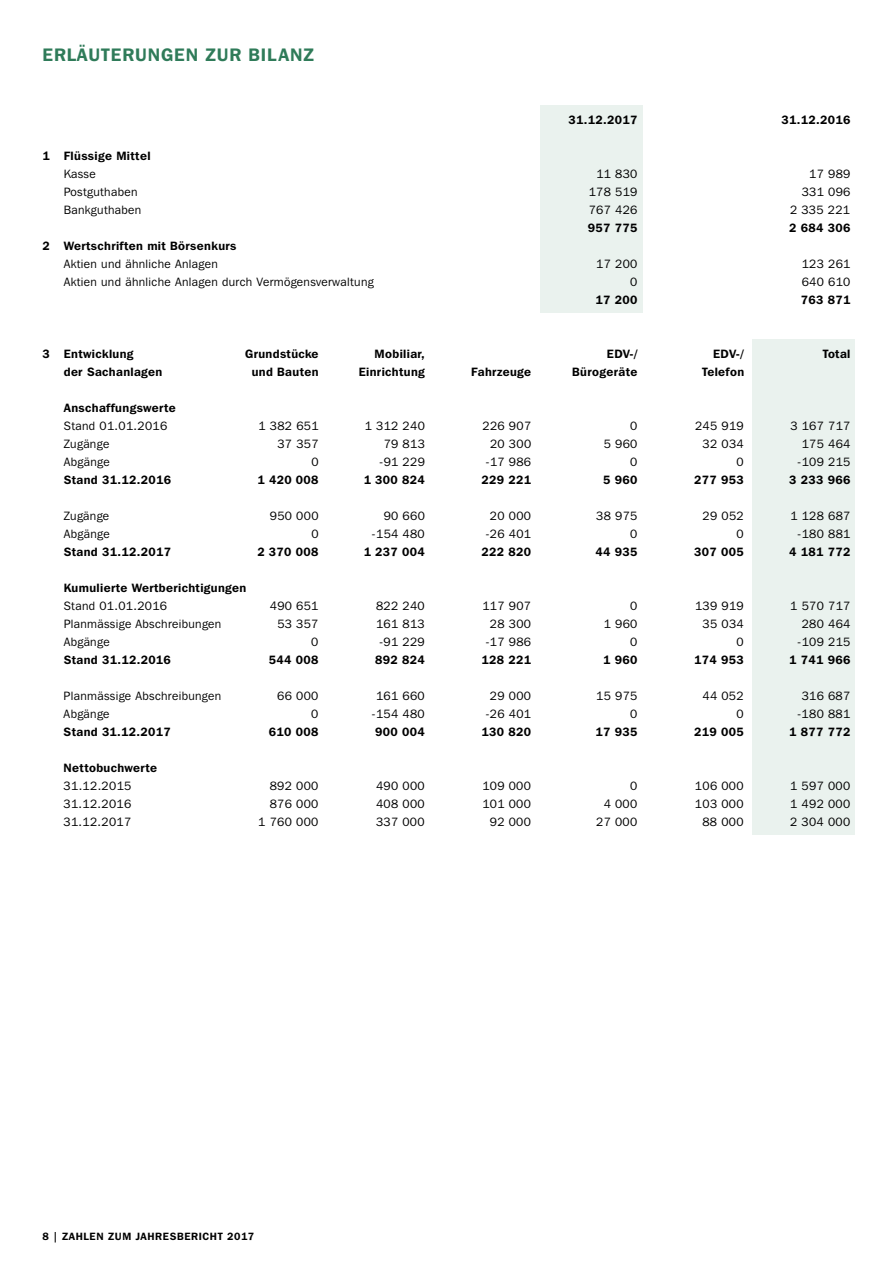
<style>
.page{position:relative;width:893px;height:1263px;background:#fff}
.page>*{position:absolute;margin:0;border:0;box-sizing:border-box;transform-origin:0 0}
.t1{font:600 18px "Franklin Gothic IT Cby BT";letter-spacing:.05em;color:#2f7b59}
.t2{font:12px "Franklin Gothic IT Cby BT";letter-spacing:.03em;color:#000}
.t3{font:600 12px "Franklin Gothic IT Cby BT";letter-spacing:.03em;color:#000}
.t4{font:600 10.5px "Franklin Gothic IT Cby BT";letter-spacing:.06em;color:#000}
</style>
<div class="page">
<div style="left:753px;top:340px;width:102px;height:495px;background:#eaf2ee"></div>
<div style="left:540px;top:106px;width:102px;height:207px;background:#eaf2ee"></div>
<h1 class="t1" style="left:43px;top:43px;width:273px">ERLÄUTERUNGEN ZUR BILANZ</h1>
<p class="t3" style="left:569px;top:112px;width:70px">31.12.2017</p>
<p class="t3" style="left:781px;top:112px;width:70px">31.12.2016</p>
<p class="t3" style="left:43px;top:148px;width:110px">1 Flüssige Mittel</p>
<p class="t2" style="left:64px;top:166px;width:33px">Kasse</p>
<p class="t2" style="left:596px;top:166px;width:43px">11 830</p>
<p class="t2" style="left:809px;top:166px;width:43px">17 989</p>
<p class="t2" style="left:64px;top:184px;width:75px">Postguthaben</p>
<p class="t2" style="left:589px;top:184px;width:50px">178 519</p>
<p class="t2" style="left:802px;top:184px;width:50px">331 096</p>
<p class="t2" style="left:64px;top:202px;width:79px">Bankguthaben</p>
<p class="t2" style="left:589px;top:202px;width:50px">767 426</p>
<p class="t2" style="left:790px;top:202px;width:62px">2 335 221</p>
<p class="t3" style="left:588px;top:220px;width:51px">957 775</p>
<p class="t3" style="left:789px;top:220px;width:63px">2 684 306</p>
<p class="t3" style="left:42px;top:238px;width:196px">2 Wertschriften mit Börsenkurs</p>
<p class="t2" style="left:64px;top:256px;width:156px">Aktien und ähnliche Anlagen</p>
<p class="t2" style="left:596px;top:256px;width:43px">17 200</p>
<p class="t2" style="left:802px;top:256px;width:50px">123 261</p>
<p class="t2" style="left:64px;top:274px;width:311px">Aktien und ähnliche Anlagen durch Vermögensverwaltung</p>
<p class="t2" style="left:630px;top:274px;width:9px">0</p>
<p class="t2" style="left:802px;top:274px;width:50px">640 610</p>
<p class="t3" style="left:596px;top:292px;width:43px">17 200</p>
<p class="t3" style="left:801px;top:292px;width:51px">763 871</p>
<p class="t3" style="left:43px;top:346px;width:93px">3 Entwicklung</p>
<p class="t3" style="left:245px;top:346px;width:75px">Grundstücke</p>
<p class="t3" style="left:375px;top:346px;width:52px">Mobiliar,</p>
<p class="t3" style="left:607px;top:346px;width:32px">EDV-/</p>
<p class="t3" style="left:713px;top:346px;width:32px">EDV-/</p>
<p class="t3" style="left:823px;top:346px;width:29px">Total</p>
<p class="t3" style="left:64px;top:364px;width:100px">der Sachanlagen</p>
<p class="t3" style="left:252px;top:364px;width:68px">und Bauten</p>
<p class="t3" style="left:359px;top:364px;width:68px">Einrichtung</p>
<p class="t3" style="left:471px;top:364px;width:61px">Fahrzeuge</p>
<p class="t3" style="left:572px;top:364px;width:67px">Bürogeräte</p>
<p class="t3" style="left:702px;top:364px;width:43px">Telefon</p>
<p class="t3" style="left:64px;top:400px;width:113px">Anschaffungswerte</p>
<p class="t2" style="left:64px;top:418px;width:105px">Stand 01.01.2016</p>
<p class="t2" style="left:258px;top:418px;width:62px">1 382 651</p>
<p class="t2" style="left:365px;top:418px;width:62px">1 312 240</p>
<p class="t2" style="left:482px;top:418px;width:50px">226 907</p>
<p class="t2" style="left:630px;top:418px;width:9px">0</p>
<p class="t2" style="left:695px;top:418px;width:50px">245 919</p>
<p class="t2" style="left:790px;top:418px;width:62px">3 167 717</p>
<p class="t2" style="left:64px;top:436px;width:47px">Zugänge</p>
<p class="t2" style="left:277px;top:436px;width:43px">37 357</p>
<p class="t2" style="left:384px;top:436px;width:43px">79 813</p>
<p class="t2" style="left:490px;top:436px;width:43px">20 300</p>
<p class="t2" style="left:604px;top:436px;width:35px">5 960</p>
<p class="t2" style="left:703px;top:436px;width:43px">32 034</p>
<p class="t2" style="left:802px;top:436px;width:50px">175 464</p>
<p class="t2" style="left:64px;top:454px;width:47px">Abgänge</p>
<p class="t2" style="left:311px;top:454px;width:9px">0</p>
<p class="t2" style="left:379px;top:454px;width:47px">-91 229</p>
<p class="t2" style="left:485px;top:454px;width:47px">-17 986</p>
<p class="t2" style="left:630px;top:454px;width:9px">0</p>
<p class="t2" style="left:737px;top:454px;width:9px">0</p>
<p class="t2" style="left:797px;top:454px;width:55px">-109 215</p>
<p class="t3" style="left:64px;top:472px;width:109px">Stand 31.12.2016</p>
<p class="t3" style="left:257px;top:472px;width:63px">1 420 008</p>
<p class="t3" style="left:364px;top:472px;width:63px">1 300 824</p>
<p class="t3" style="left:482px;top:472px;width:51px">229 221</p>
<p class="t3" style="left:603px;top:472px;width:36px">5 960</p>
<p class="t3" style="left:694px;top:472px;width:51px">277 953</p>
<p class="t3" style="left:789px;top:472px;width:63px">3 233 966</p>
<p class="t2" style="left:64px;top:508px;width:47px">Zugänge</p>
<p class="t2" style="left:270px;top:508px;width:50px">950 000</p>
<p class="t2" style="left:384px;top:508px;width:43px">90 660</p>
<p class="t2" style="left:490px;top:508px;width:43px">20 000</p>
<p class="t2" style="left:596px;top:508px;width:43px">38 975</p>
<p class="t2" style="left:703px;top:508px;width:43px">29 052</p>
<p class="t2" style="left:790px;top:508px;width:62px">1 128 687</p>
<p class="t2" style="left:64px;top:526px;width:47px">Abgänge</p>
<p class="t2" style="left:311px;top:526px;width:9px">0</p>
<p class="t2" style="left:372px;top:526px;width:55px">-154 480</p>
<p class="t2" style="left:485px;top:526px;width:47px">-26 401</p>
<p class="t2" style="left:630px;top:526px;width:9px">0</p>
<p class="t2" style="left:737px;top:526px;width:9px">0</p>
<p class="t2" style="left:797px;top:526px;width:55px">-180 881</p>
<p class="t3" style="left:64px;top:544px;width:109px">Stand 31.12.2017</p>
<p class="t3" style="left:257px;top:544px;width:63px">2 370 008</p>
<p class="t3" style="left:364px;top:544px;width:63px">1 237 004</p>
<p class="t3" style="left:482px;top:544px;width:51px">222 820</p>
<p class="t3" style="left:596px;top:544px;width:43px">44 935</p>
<p class="t3" style="left:694px;top:544px;width:51px">307 005</p>
<p class="t3" style="left:789px;top:544px;width:63px">4 181 772</p>
<p class="t3" style="left:64px;top:580px;width:184px">Kumulierte Wertberichtigungen</p>
<p class="t2" style="left:64px;top:598px;width:105px">Stand 01.01.2016</p>
<p class="t2" style="left:270px;top:598px;width:50px">490 651</p>
<p class="t2" style="left:376px;top:598px;width:50px">822 240</p>
<p class="t2" style="left:482px;top:598px;width:50px">117 907</p>
<p class="t2" style="left:630px;top:598px;width:9px">0</p>
<p class="t2" style="left:695px;top:598px;width:50px">139 919</p>
<p class="t2" style="left:790px;top:598px;width:62px">1 570 717</p>
<p class="t2" style="left:64px;top:616px;width:159px">Planmässige Abschreibungen</p>
<p class="t2" style="left:277px;top:616px;width:43px">53 357</p>
<p class="t2" style="left:376px;top:616px;width:50px">161 813</p>
<p class="t2" style="left:490px;top:616px;width:43px">28 300</p>
<p class="t2" style="left:604px;top:616px;width:35px">1 960</p>
<p class="t2" style="left:702px;top:616px;width:43px">35 034</p>
<p class="t2" style="left:802px;top:616px;width:50px">280 464</p>
<p class="t2" style="left:64px;top:634px;width:47px">Abgänge</p>
<p class="t2" style="left:311px;top:634px;width:9px">0</p>
<p class="t2" style="left:379px;top:634px;width:47px">-91 229</p>
<p class="t2" style="left:485px;top:634px;width:47px">-17 986</p>
<p class="t2" style="left:630px;top:634px;width:9px">0</p>
<p class="t2" style="left:736px;top:634px;width:9px">0</p>
<p class="t2" style="left:797px;top:634px;width:55px">-109 215</p>
<p class="t3" style="left:64px;top:652px;width:109px">Stand 31.12.2016</p>
<p class="t3" style="left:269px;top:652px;width:51px">544 008</p>
<p class="t3" style="left:375px;top:652px;width:51px">892 824</p>
<p class="t3" style="left:482px;top:652px;width:51px">128 221</p>
<p class="t3" style="left:603px;top:652px;width:36px">1 960</p>
<p class="t3" style="left:694px;top:652px;width:51px">174 953</p>
<p class="t3" style="left:789px;top:652px;width:63px">1 741 966</p>
<p class="t2" style="left:64px;top:688px;width:159px">Planmässige Abschreibungen</p>
<p class="t2" style="left:277px;top:688px;width:43px">66 000</p>
<p class="t2" style="left:376px;top:688px;width:50px">161 660</p>
<p class="t2" style="left:490px;top:688px;width:43px">29 000</p>
<p class="t2" style="left:596px;top:688px;width:43px">15 975</p>
<p class="t2" style="left:702px;top:688px;width:43px">44 052</p>
<p class="t2" style="left:802px;top:688px;width:50px">316 687</p>
<p class="t2" style="left:64px;top:706px;width:47px">Abgänge</p>
<p class="t2" style="left:311px;top:706px;width:9px">0</p>
<p class="t2" style="left:372px;top:706px;width:55px">-154 480</p>
<p class="t2" style="left:485px;top:706px;width:47px">-26 401</p>
<p class="t2" style="left:630px;top:706px;width:9px">0</p>
<p class="t2" style="left:736px;top:706px;width:9px">0</p>
<p class="t2" style="left:797px;top:706px;width:55px">-180 881</p>
<p class="t3" style="left:64px;top:724px;width:109px">Stand 31.12.2017</p>
<p class="t3" style="left:269px;top:724px;width:51px">610 008</p>
<p class="t3" style="left:375px;top:724px;width:51px">900 004</p>
<p class="t3" style="left:481px;top:724px;width:51px">130 820</p>
<p class="t3" style="left:595px;top:724px;width:43px">17 935</p>
<p class="t3" style="left:694px;top:724px;width:51px">219 005</p>
<p class="t3" style="left:789px;top:724px;width:63px">1 877 772</p>
<p class="t3" style="left:64px;top:760px;width:95px">Nettobuchwerte</p>
<p class="t2" style="left:64px;top:778px;width:69px">31.12.2015</p>
<p class="t2" style="left:270px;top:778px;width:50px">892 000</p>
<p class="t2" style="left:376px;top:778px;width:50px">490 000</p>
<p class="t2" style="left:482px;top:778px;width:50px">109 000</p>
<p class="t2" style="left:630px;top:778px;width:9px">0</p>
<p class="t2" style="left:695px;top:778px;width:50px">106 000</p>
<p class="t2" style="left:790px;top:778px;width:62px">1 597 000</p>
<p class="t2" style="left:64px;top:796px;width:69px">31.12.2016</p>
<p class="t2" style="left:270px;top:796px;width:50px">876 000</p>
<p class="t2" style="left:376px;top:796px;width:50px">408 000</p>
<p class="t2" style="left:482px;top:796px;width:50px">101 000</p>
<p class="t2" style="left:604px;top:796px;width:35px">4 000</p>
<p class="t2" style="left:695px;top:796px;width:50px">103 000</p>
<p class="t2" style="left:790px;top:796px;width:62px">1 492 000</p>
<p class="t2" style="left:64px;top:814px;width:69px">31.12.2017</p>
<p class="t2" style="left:258px;top:814px;width:62px">1 760 000</p>
<p class="t2" style="left:376px;top:814px;width:50px">337 000</p>
<p class="t2" style="left:490px;top:814px;width:43px">92 000</p>
<p class="t2" style="left:596px;top:814px;width:43px">27 000</p>
<p class="t2" style="left:702px;top:814px;width:43px">88 000</p>
<p class="t2" style="left:790px;top:814px;width:62px">2 304 000</p>
<p class="t4" style="left:43px;top:1229px;width:213px">8 | ZAHLEN ZUM JAHRESBERICHT 2017</p>
</div>
